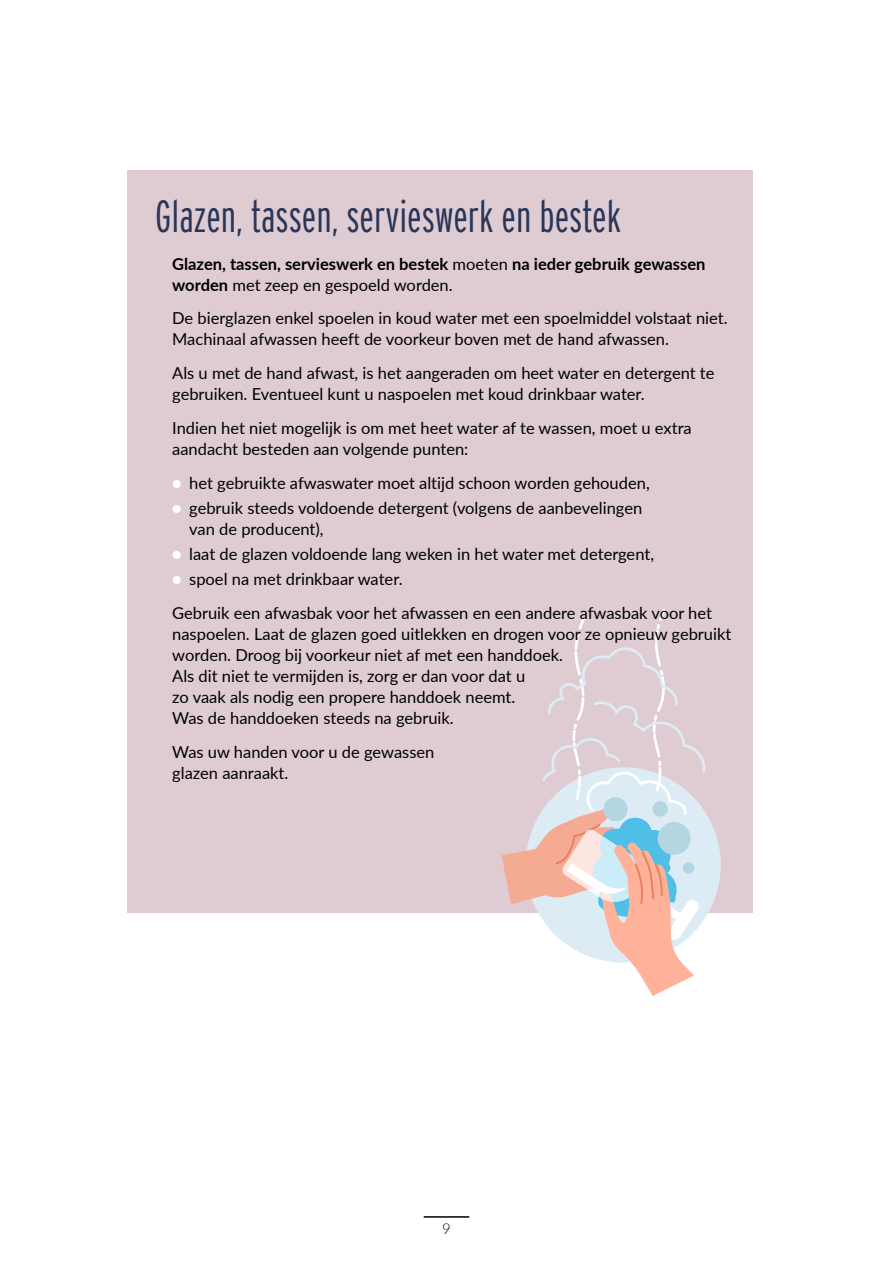
<style>
.page{position:relative;width:893px;height:1263px;background:#fff}
.page>*{position:absolute;margin:0;border:0;box-sizing:border-box;transform-origin:0 0}
.Title{font:300 45px "Interstate Compressed";color:#293659}
.Body_text_bullet{font:16.5px/21px "Lato";color:#000}
.Body_text_bullet-2{font:700 16.5px/21px "Lato";color:#000}
.t1{font:300 15px "Lato";color:#000}
.s1{font-weight:400}
.s2{font-weight:900;color:#fff}
</style>
<div class="page">
<hr style="left:424px;top:1216px;width:45px;height:2px;background:#000">
<div style="left:128px;top:170px;width:625px;height:742px;background:#deccd2"></div>
<svg style="left:706px;top:814px;width:27px;height:102px"></svg>
<svg style="left:502px;top:609px;width:204px;height:387px"></svg>
<p class="Title" style="left:155px;top:190px;width:467px">Glazen, tassen, servieswerk en bestek</p>
<p class="Body_text_bullet-2" style="left:172px;top:252px;width:535px">Glazen, tassen, servieswerk en bestek <span class="s1">moeten</span> na ieder gebruik gewassen worden <span class="s1">met zeep en gespoeld worden.</span></p>
<p class="Body_text_bullet" style="left:172px;top:307px;width:557px">De bierglazen enkel spoelen in koud water met een spoelmiddel volstaat niet.<br>Machinaal afwassen heeft de voorkeur boven met de hand afwassen.</p>
<p class="Body_text_bullet" style="left:172px;top:362px;width:544px">Als u met de hand afwast, is het aangeraden om heet water en detergent te gebruiken. Eventueel kunt u naspoelen met koud drinkbaar water.</p>
<p class="Body_text_bullet" style="left:172px;top:417px;width:521px">Indien het niet mogelijk is om met heet water af te wassen, moet u extra aandacht besteden aan volgende punten:</p>
<p class="Body_text_bullet" style="left:172px;top:471px;width:479px"><span class="s2">•</span> het gebruikte afwaswater moet altijd schoon worden gehouden,</p>
<p class="Body_text_bullet" style="left:189px;top:497px;width:455px;text-indent:-17px"><span class="s2">•</span> gebruik steeds voldoende detergent (volgens de aanbevelingen van de producent),</p>
<p class="Body_text_bullet" style="left:172px;top:543px;width:483px"><span class="s2">•</span> laat de glazen voldoende lang weken in het water met detergent,</p>
<p class="Body_text_bullet" style="left:172px;top:568px;width:232px"><span class="s2">•</span> spoel na met drinkbaar water.</p>
<p class="Body_text_bullet" style="left:172px;top:602px;width:561px">Gebruik een afwasbak voor het afwassen en een andere afwasbak voor het naspoelen. Laat de glazen goed uitlekken en drogen voor ze opnieuw gebruikt worden. Droog bij voorkeur niet af met een handdoek.<br>Als dit niet te vermijden is, zorg er dan voor dat u<br>zo vaak als nodig een propere handdoek neemt.<br>Was de handdoeken steeds na gebruik.</p>
<p class="Body_text_bullet" style="left:172px;top:741px;width:264px">Was uw handen voor u de gewassen glazen aanraakt.</p>
<p class="t1" style="left:442px;top:1218px;width:10px">9</p>
</div>
